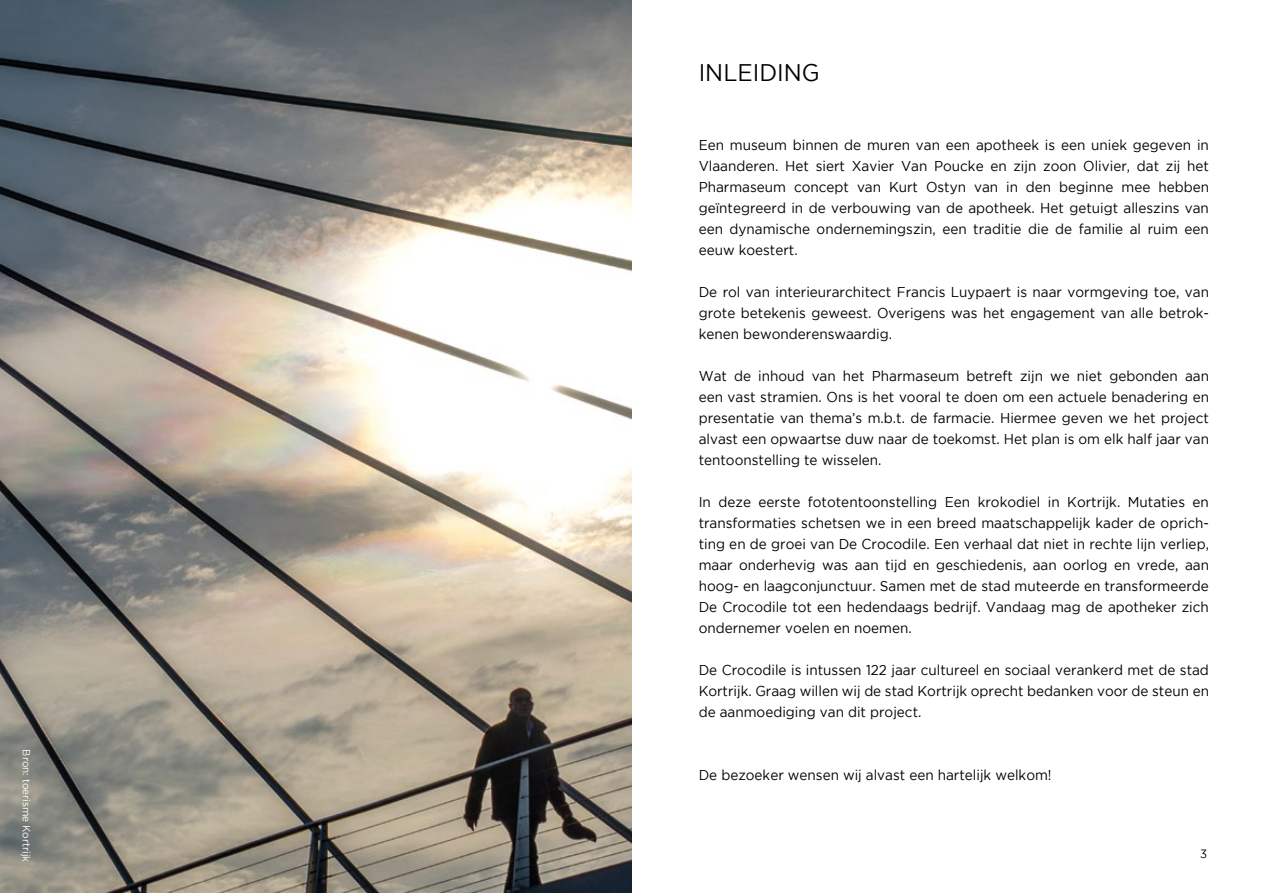
<style>
.page{position:relative;width:1263px;height:893px;background:#fff}
.page>*{position:absolute;margin:0;border:0;box-sizing:border-box;transform-origin:0 0}
.t1{font:24px "Gotham";color:#000;scale:.95 1}
.t2{font:14.25px/21px "Gotham";color:#000;text-align:justify;scale:.95 1}
.t3{font:12px "Gotham";color:#000;scale:.95 1}
.t4{font:10.5px "Gotham";color:#fff;scale:.95 1}
</style>
<div class="page">
<img style="left:0;top:0;width:631px;height:893px">
<p class="t4" style="left:32px;top:749px;width:120px;rotate:90deg">Bron: toerisme Kortrijk</p>
<h1 class="t1" style="left:699px;top:60px;width:129px">INLEIDING</h1>
<p class="t2" style="left:699px;top:135px;width:539px">Een museum binnen de muren van een apotheek is een uniek gegeven in Vlaanderen. Het siert Xavier Van Poucke en zijn zoon Olivier, dat zij het Pharmaseum concept van Kurt Ostyn van in den beginne mee hebben geïntegreerd in de verbouwing van de apotheek. Het getuigt alleszins van een dynamische ondernemingszin, een traditie die de familie al ruim een eeuw koestert.</p>
<p class="t2" style="left:699px;top:282px;width:539px">De rol van interieurarchitect Francis Luypaert is naar vormgeving toe, van grote betekenis geweest. Overigens was het engagement van alle betrok&shy;kenen bewonderenswaardig.</p>
<p class="t2" style="left:699px;top:366px;width:539px">Wat de inhoud van het Pharmaseum betreft zijn we niet gebonden aan een vast stramien. Ons is het vooral te doen om een actuele benadering en presentatie van thema’s m.b.t. de farmacie. Hiermee geven we het project alvast een opwaartse duw naar de toekomst. Het plan is om elk half jaar van tentoonstelling te wisselen.</p>
<p class="t2" style="left:699px;top:492px;width:539px">In deze eerste fototentoonstelling Een krokodiel in Kortrijk. Mutaties en transformaties schetsen we in een breed maatschappelijk kader de oprich&shy;ting en de groei van De Crocodile. Een verhaal dat niet in rechte lijn verliep, maar onderhevig was aan tijd en geschiedenis, aan oorlog en vrede, aan hoog- en laagconjunctuur. Samen met de stad muteerde en transformeerde De Crocodile tot een hedendaags bedrijf. Vandaag mag de apotheker zich ondernemer voelen en noemen.</p>
<p class="t2" style="left:699px;top:660px;width:539px">De Crocodile is intussen 122 jaar cultureel en sociaal verankerd met de stad Kortrijk. Graag willen wij de stad Kortrijk oprecht bedanken voor de steun en de aanmoediging van dit project.</p>
<p class="t2" style="left:699px;top:765px;width:373px">De bezoeker wensen wij alvast een hartelijk welkom!</p>
<p class="t3" style="left:1200px;top:847px;width:9px">3</p>
</div>
